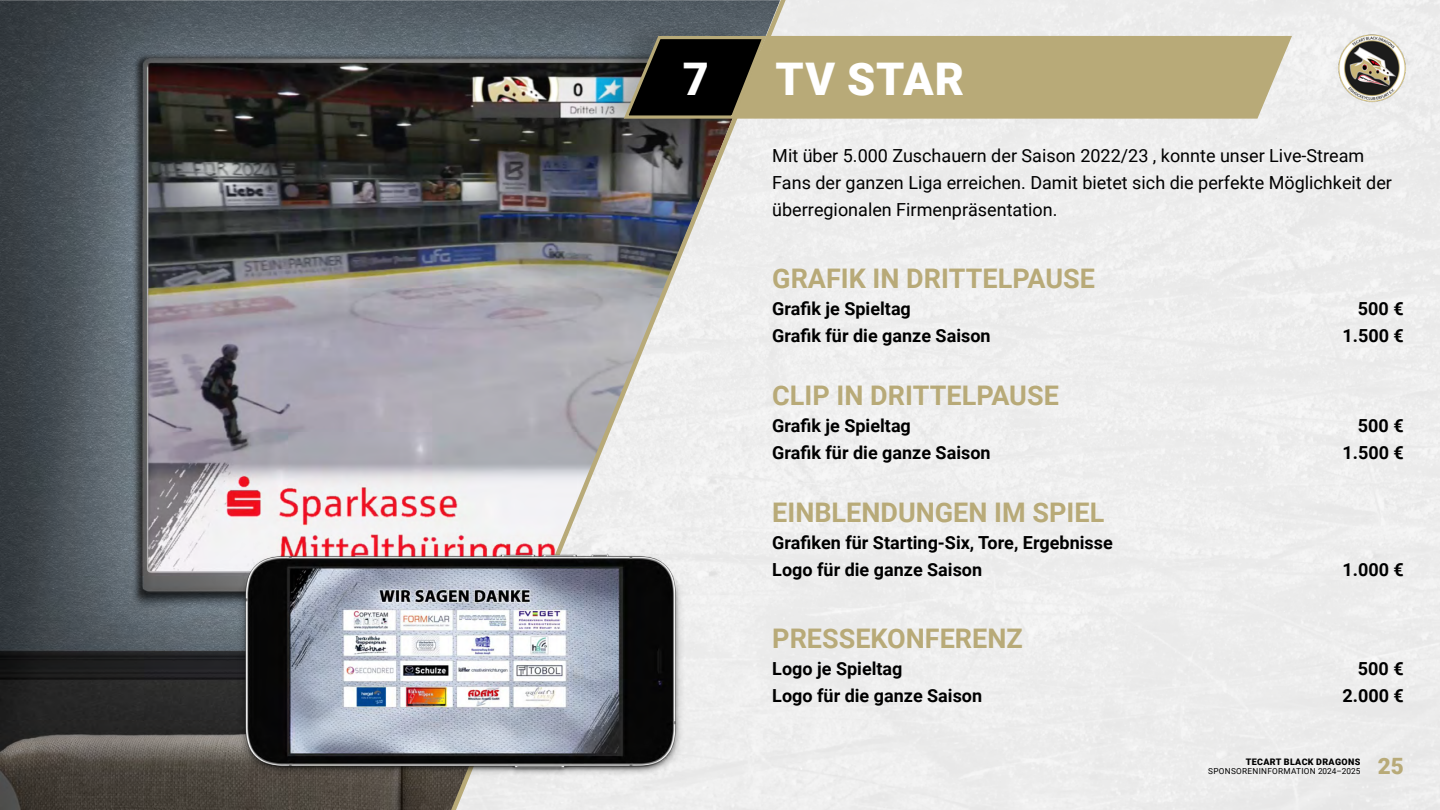
<style>
.page{position:relative;width:1440px;height:810px;background:#fff}
.page>*{position:absolute;margin:0;border:0;box-sizing:border-box;transform-origin:0 0}
.t1{font:900 45px "Roboto";letter-spacing:.025em;color:#fff}
.t2{font:700 27px "Roboto";color:#b8aa78}
.t3{font:900 22.5px "Roboto";color:#b8aa78}
.t4{font:700 18px/27px "Roboto";color:#000}
.t5{font:18px/27px "Roboto";color:#000}
.t6{font:900 9px "Roboto";letter-spacing:.035em;color:#000}
.t7{font:8.25px "Roboto";letter-spacing:.035em;color:#000}
</style>
<div class="page">
<img style="left:1328px;top:24px;width:88px;height:89px">
<img style="left:0;top:0;width:446px;height:810px">
<img style="left:446px;top:0;width:344px;height:810px">
<div style="left:582px;top:12px;width:184px;height:130px;background:#000;opacity:.25"></div>
<svg style="left:622px;top:34px;width:670px;height:87px;background:#9f946e"></svg>
<img style="left:151px;top:391px;width:621px;height:414px">
<h1 class="t1" style="left:683px;top:48px;width:28px">7</h1>
<h1 class="t1" style="left:776px;top:48px;width:190px">TV STAR</h1>
<p class="t5" style="left:772px;top:141px;width:621px">Mit über 5.000 Zuschauern der Saison 2022/23 , konnte unser Live-Stream<br>Fans der ganzen Liga erreichen. Damit bietet sich die perfekte Möglichkeit der überregionalen Firmenpräsentation.</p>
<h2 class="t2" style="left:772px;top:259px;width:324px">GRAFIK IN DRITTELPAUSE</h2>
<p class="t4" style="left:772px;top:294px;width:140px">Grafik je Spieltag</p>
<p class="t4" style="left:1358px;top:294px;width:47px">500 €</p>
<p class="t4" style="left:772px;top:321px;width:220px">Grafik für die ganze Saison</p>
<p class="t4" style="left:1342px;top:321px;width:63px">1.500 €</p>
<h2 class="t2" style="left:772px;top:376px;width:288px">CLIP IN DRITTELPAUSE</h2>
<p class="t4" style="left:772px;top:411px;width:140px">Grafik je Spieltag</p>
<p class="t4" style="left:1358px;top:411px;width:47px">500 €</p>
<p class="t4" style="left:772px;top:438px;width:220px">Grafik für die ganze Saison</p>
<p class="t4" style="left:1342px;top:438px;width:63px">1.500 €</p>
<h2 class="t2" style="left:772px;top:493px;width:334px">EINBLENDUNGEN IM SPIEL</h2>
<p class="t4" style="left:772px;top:528px;width:342px">Grafiken für Starting-Six, Tore, Ergebnisse<br>Logo für die ganze Saison</p>
<p class="t4" style="left:1342px;top:555px;width:63px">1.000 €</p>
<h2 class="t2" style="left:772px;top:619px;width:252px">PRESSEKONFERENZ</h2>
<p class="t4" style="left:772px;top:654px;width:132px">Logo je Spieltag</p>
<p class="t4" style="left:1358px;top:654px;width:47px">500 €</p>
<p class="t4" style="left:772px;top:681px;width:211px">Logo für die ganze Saison</p>
<p class="t4" style="left:1342px;top:681px;width:63px">2.000 €</p>
<p class="t6" style="left:1246px;top:755px;width:116px">TECART BLACK DRAGONS</p>
<p class="t7" style="left:1208px;top:765px;width:154px">SPONSORENINFORMATION 2024–2025</p>
<p class="t3" style="left:1378px;top:750px;width:28px">25</p>
</div>
